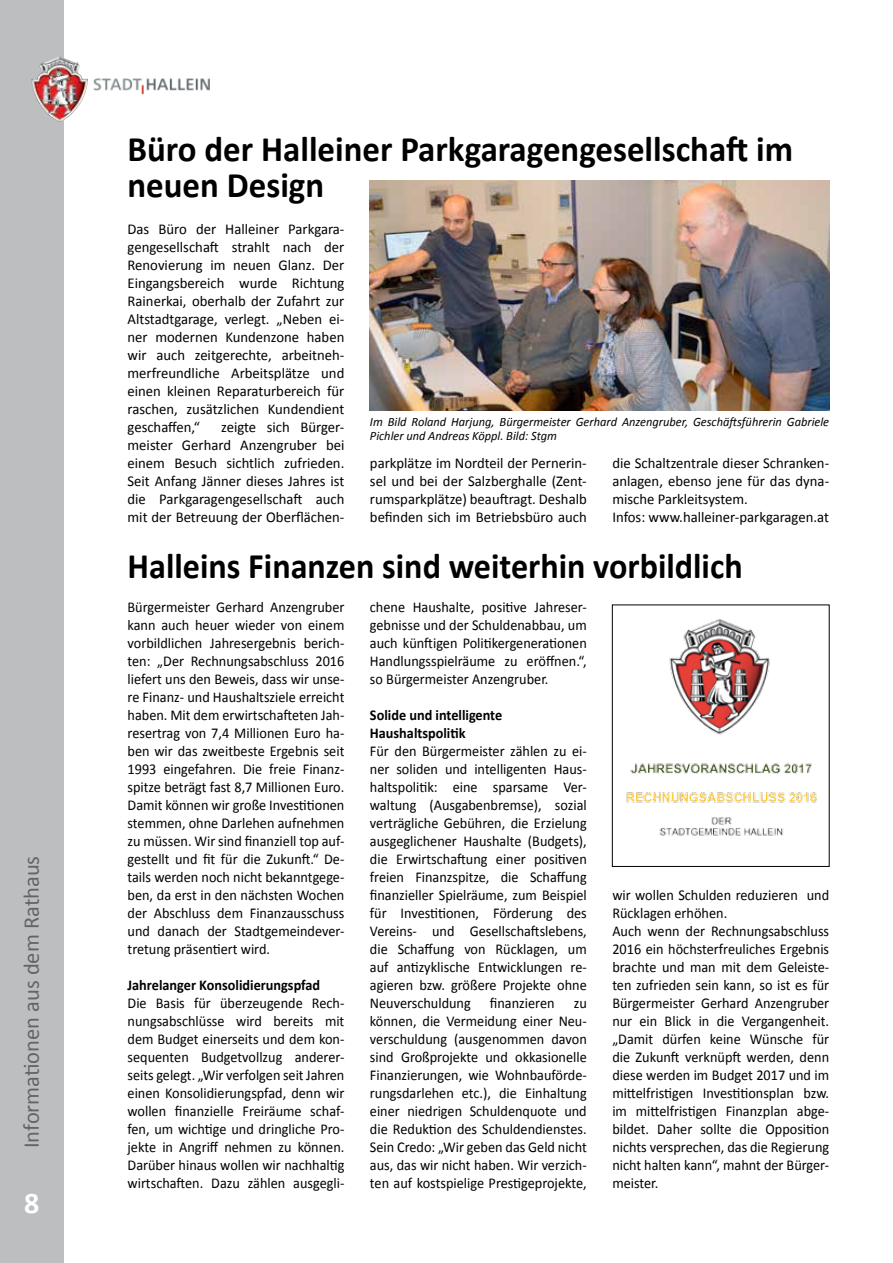
<style>
.page{position:relative;width:893px;height:1263px;background:#fff}
.page>*{position:absolute;margin:0;border:0;box-sizing:border-box;transform-origin:0 0}
.t1{font:700 36px/36px "Calibri";color:#000}
.t2{font:700 36px "Calibri";color:#000;scale:.95 1}
.t3{font:700 30px "Calibri";color:#fff}
.t4{font:22.5px "Calibri";color:#636466}
.t5{font:15px/18px "Calibri";color:#000;text-align:justify;scale:.95 1}
.t6{font:15px/18px "Calibri";color:#000;text-align:justify}
.t7{font:700 15px/18px "Calibri";color:#000;scale:.95 1}
.t8{font:italic 12.75px/13.5px "Calibri";color:#000}
</style>
<div class="page">
<div style="left:0;top:0;width:64px;height:1263px;background:#bcbec0"></div>
<img style="left:93px;top:78px;width:117px;height:17px">
<img style="left:31px;top:57px;width:57px;height:65px">
<img style="left:370px;top:181px;width:459px;height:229px">
<img style="left:626px;top:619px;width:191px;height:217px">
<div style="left:612px;top:604px;width:218px;height:263px;border:1px solid #000"></div>
<h3 class="t4" style="left:17px;top:1148px;width:294px;rotate:-90deg">Informationen aus dem Rathaus</h3>
<h2 class="t3" style="left:24px;top:1184px;width:17px">8</h2>
<h1 class="t1" style="left:128px;top:131px;width:667px">Büro der Halleiner Parkgaragengesellschaft im neuen Design</h1>
<p class="t6" style="left:128px;top:220px;width:218px">Das Büro der Halleiner Parkgara&shy;gengesellschaft strahlt nach der Renovierung im neuen Glanz. Der Eingangsbereich wurde Richtung Rainerkai, oberhalb der Zufahrt zur Altstadtgarage, verlegt. „Neben ei&shy;ner modernen Kundenzone haben wir auch zeitgerechte, arbeitneh&shy;merfreundliche Arbeitsplätze und einen kleinen Reparaturbereich für raschen, zusätzlichen Kundendient geschaffen,“</p>
<p class="t6" style="left:128px;top:418px;width:218px;text-indent:94px">zeigte sich Bürger&shy;meister Gerhard Anzengruber bei einem Besuch sichtlich zufrieden.<br>Seit Anfang Jänner dieses Jahres ist die Parkgaragengesellschaft auch mit der Betreuung der Oberflächen-</p>
<p class="t8" style="left:370px;top:415px;width:461px">Im Bild Roland Harjung, Bürgermeister Gerhard Anzengruber, Geschäftsführerin Gabriele<br>Pichler und Andreas Köppl. Bild: Stgm</p>
<p class="t6" style="left:370px;top:454px;width:218px">parkplätze im Nordteil der Pernerin&shy;sel und bei der Salzberghalle (Zent&shy;rumsparkplätze) beauftragt. Deshalb befinden sich im Betriebsbüro auch</p>
<p class="t6" style="left:612px;top:454px;width:218px;text-align:left">die Schaltzentrale dieser Schranken&shy;anlagen, ebenso jene für das dyna&shy;mische Parkleitsystem.<br>Infos: www.halleiner-parkgaragen.at</p>
<h1 class="t2" style="left:128px;top:543px;width:649px">Halleins Finanzen sind weiterhin vorbildlich</h1>
<p class="t5" style="left:128px;top:598px;width:230px">Bürgermeister Gerhard Anzengruber kann auch heuer wieder von einem vorbildlichen Jahresergebnis berich&shy;ten: „Der Rechnungsabschluss 2016 liefert uns den Beweis, dass wir unse&shy;re Finanz- und Haushaltsziele erreicht haben. Mit dem erwirtschafteten Jah&shy;resertrag von 7,4 Millionen Euro ha&shy;ben wir das zweitbeste Ergebnis seit 1993 eingefahren. Die freie Finanz&shy;spitze beträgt fast 8,7 Millionen Euro.<br>Damit können wir große Investitionen stemmen, ohne Darlehen aufnehmen zu müssen. Wir sind finanziell top auf&shy;gestellt und fit für die Zukunft.“ De&shy;tails werden noch nicht bekanntgege&shy;ben, da erst in den nächsten Wochen der Abschluss dem Finanzausschuss und danach der Stadtgemeindever&shy;tretung präsentiert wird.</p>
<p class="t7" style="left:128px;top:976px;width:204px">Jahrelanger Konsolidierungspfad</p>
<p class="t5" style="left:128px;top:994px;width:230px">Die Basis für überzeugende Rech&shy;nungsabschlüsse wird bereits mit dem Budget einerseits und dem kon&shy;sequenten Budgetvollzug anderer&shy;seits gelegt. „Wir verfolgen seit Jahren einen Konsolidierungspfad, denn wir wollen finanzielle Freiräume schaf&shy;fen, um wichtige und dringliche Pro&shy;jekte in Angriff nehmen zu können.<br>Darüber hinaus wollen wir nachhaltig wirtschaften. Dazu zählen ausgegli-</p>
<p class="t5" style="left:370px;top:598px;width:230px">chene Haushalte, positive Jahreser&shy;gebnisse und der Schuldenabbau, um auch künftigen Politikergenerationen Handlungsspielräume zu eröffnen.“, so Bürgermeister Anzengruber.</p>
<p class="t7" style="left:370px;top:706px;width:141px">Solide und intelligente<br>Haushaltspolitik</p>
<p class="t5" style="left:370px;top:742px;width:230px">Für den Bürgermeister zählen zu ei&shy;ner soliden und intelligenten Haus&shy;haltspolitik: eine sparsame Ver&shy;waltung (Ausgabenbremse), sozial verträgliche Gebühren, die Erzielung ausgeglichener Haushalte (Budgets), die Erwirtschaftung einer positiven freien Finanzspitze, die Schaffung finanzieller Spielräume, zum Beispiel für Investitionen, Förderung des Vereins- und Gesellschaftslebens, die Schaffung von Rücklagen, um auf antizyklische Entwicklungen re&shy;agieren bzw. größere Projekte ohne Neuverschuldung</p>
<p class="t5" style="left:490px;top:994px;width:70px">finanzieren</p>
<p class="t5" style="left:370px;top:994px;width:230px;text-indent:204px">zu können, die Vermeidung einer Neu&shy;verschuldung (ausgenommen davon sind Großprojekte und okkasionelle Finanzierungen, wie Wohnbauförde&shy;rungsdarlehen etc.), die Einhaltung einer niedrigen Schuldenquote und die Reduktion des Schuldendienstes.<br>Sein Credo: „Wir geben das Geld nicht aus, das wir nicht haben. Wir verzich&shy;ten auf kostspielige Prestigeprojekte,</p>
<p class="t5" style="left:612px;top:886px;width:230px;text-align:left">wir wollen Schulden reduzieren und Rücklagen erhöhen.<br>Auch wenn der Rechnungsabschluss 2016 ein höchsterfreuliches Ergebnis brachte und man mit dem Geleiste&shy;ten zufrieden sein kann, so ist es für Bürgermeister Gerhard Anzengruber nur ein Blick in die Vergangenheit. „Damit dürfen keine Wünsche für die Zukunft verknüpft werden, denn diese werden im Budget 2017 und im mittelfristigen Investitionsplan bzw. im mittelfristigen Finanzplan abge&shy;bildet. Daher sollte die Opposition nichts versprechen, das die Regierung nicht halten kann“, mahnt der Bürger&shy;meister.</p>
</div>
